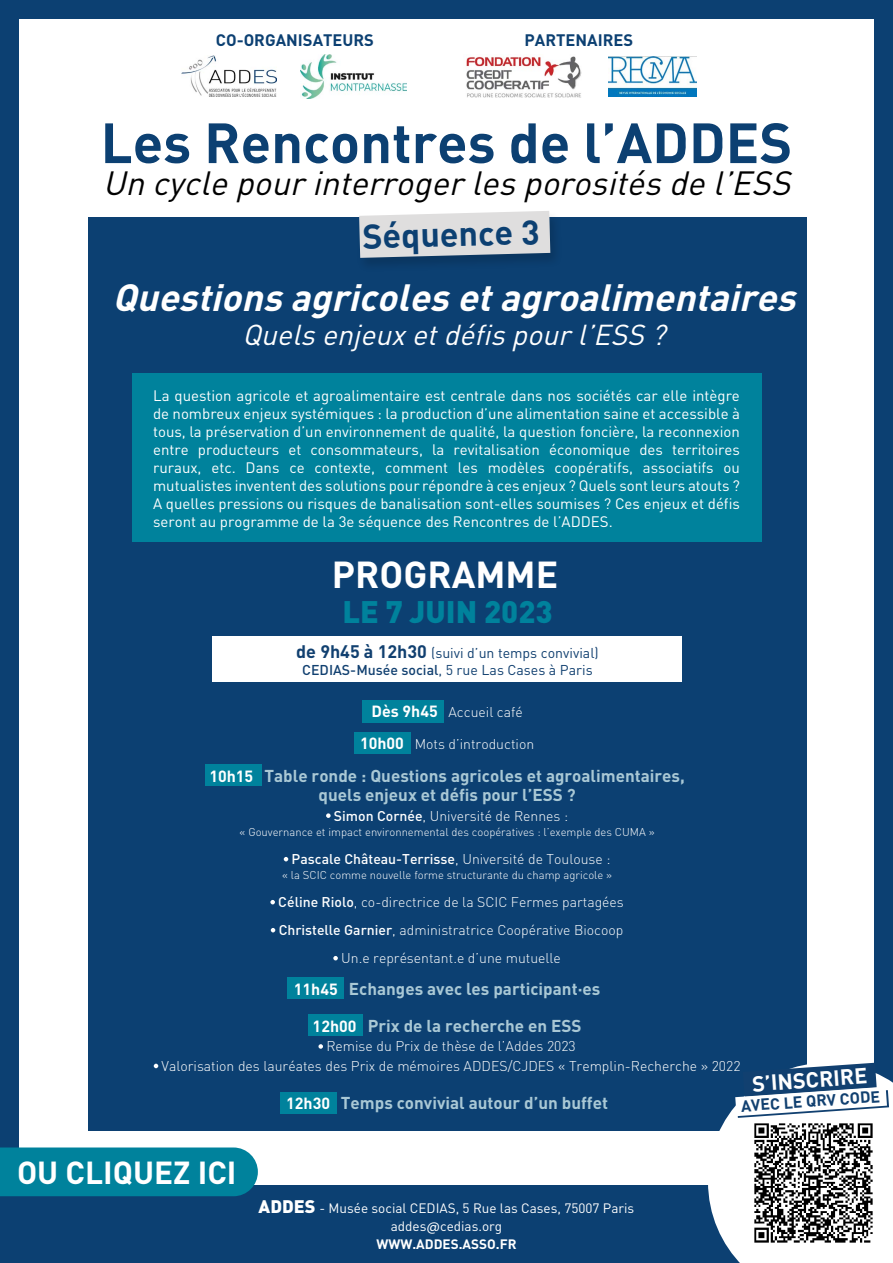
<style>
.page{position:relative;width:893px;height:1263px;background:#0c4072}
.page>*{position:absolute;margin:0;border:0;box-sizing:border-box;transform-origin:0 0}
.t1{font:700 55.8px "DIN";color:#0c4072}
.t2{font:italic 700 37.5px "DIN";color:#fff}
.t3{font:700 37.2px "DIN";color:#fff}
.t4{font:700 34.05px "DIN";color:#0c4072}
.t5{font:italic 33.15px "DIN";color:#000}
.t6{font:700 31.5px "DIN";color:#fff}
.t7{font:900 30.75px "DIN";color:#00829c}
.t8{font:italic 28.5px "DIN";color:#fff}
.t9{font:700 21.75px "DIN";color:#fff}
.t10{font:700 16.95px/19.5px "DIN";color:#a9c8d5;text-align:center}
.t11{font:700 16.5px "DIN";color:#0c4072}
.t12{font:700 16.05px "DIN";color:#114070}
.t13{font:15px/18px "DIN";color:#fff;text-align:justify}
.t14{font:14.1px/17px "DIN";color:#114070;text-align:center}
.t15{font:300 13.95px/28px "DIN";color:#fff;text-align:center}
.t16{font:500 13.95px "DIN";color:#fff}
.t17{font:13.5px/18px "DIN";color:#fff;text-align:center}
.t18{font:300 11.25px "DIN";color:#fff}
.s1{font-weight:700;font-size:18px}
.s2{font-weight:500}
.s3{font-weight:700;font-size:16.05px}
.s4{font-size:16.05px;color:#fff}
.s5{font-weight:300}
.s6{font-weight:900;font-size:18px}
.s7{font-family:"Poppins"}
.s8{font-weight:700}
</style>
<div class="page">
<div style="left:19px;top:19px;width:855px;height:1165px;background:#fff"></div>
<div style="left:88px;top:217px;width:719px;height:914px;background:#0c4072"></div>
<div style="left:355px;top:210px;width:208px;height:63px;background:#0b3d6d"></div>
<svg style="left:359px;top:211px;width:191px;height:47px;background:#d3d5d8"></svg>
<img style="left:300px;top:54px;width:107px;height:45px">
<img style="left:466px;top:55px;width:116px;height:43px">
<img style="left:181px;top:56px;width:95px;height:41px">
<div style="left:132px;top:374px;width:629px;height:168px;background:#00829c"></div>
<svg style="left:708px;top:1063px;width:185px;height:200px"></svg>
<div style="left:362px;top:700px;width:82px;height:23px;background:#00829c"></div>
<div style="left:354px;top:732px;width:57px;height:21px;background:#00829c"></div>
<div style="left:205px;top:764px;width:56px;height:22px;background:#00829c"></div>
<div style="left:287px;top:978px;width:57px;height:21px;background:#00829c"></div>
<div style="left:308px;top:1015px;width:54px;height:21px;background:#00829c"></div>
<div style="left:280px;top:1092px;width:57px;height:22px;background:#00829c"></div>
<svg style="left:326px;top:813px;width:5px;height:5px"></svg>
<svg style="left:284px;top:857px;width:4px;height:4px"></svg>
<svg style="left:270px;top:900px;width:5px;height:4px"></svg>
<svg style="left:271px;top:928px;width:4px;height:4px"></svg>
<svg style="left:333px;top:956px;width:5px;height:4px"></svg>
<svg style="left:318px;top:1044px;width:5px;height:5px"></svg>
<svg style="left:154px;top:1064px;width:4px;height:4px"></svg>
<div style="left:213px;top:636px;width:469px;height:46px;background:#fff"></div>
<img style="left:609px;top:57px;width:87px;height:40px">
<div style="left:0;top:1147px;width:258px;height:49px;background:#00829c"></div>
<p class="t11" style="left:216px;top:29px;width:160px">CO-ORGANISATEURS</p>
<p class="t11" style="left:525px;top:29px;width:110px">PARTENAIRES</p>
<h1 class="t1" style="left:101px;top:106px;width:693px">Les Rencontres de l’ADDES</h1>
<h3 class="t5" style="left:103px;top:162px;width:698px">Un cycle pourinterrogerlesporositésde l’ESS</h3>
<h3 class="t4" style="left:362px;top:214px;width:179px;rotate:-1deg">Séquence 3</h3>
<h2 class="t2" style="left:112px;top:272px;width:695px">Questionsagricolesetagroalimentaires</h2>
<h3 class="t8" style="left:242px;top:317px;width:432px">Quelsenjeuxetdéfispourl’ESS ?</h3>
<p class="t13" style="left:153px;top:386px;width:588px">La question agricole et agroalimentaire est centrale dans nos sociétés car elle intègre de nombreux enjeux systémiques : la production d’une alimentation saine et accessible à tous, la préservation d’un environnement de qualité, la question foncière, la reconnexion entre producteurs et consommateurs, la revitalisation économique des territoires ruraux, etc. Dans ce contexte, comment les modèles coopératifs, associatifs ou mutualistes inventent des solutions pour répondre à ces enjeux ? Quels sont leurs atouts ?<br>A quelles pressions ou risques de banalisation sont-elles soumises ? Ces enjeux et défis seront au programme de la 3e séquence des Rencontres de l’ADDES.</p>
<h3 class="t3" style="left:332px;top:550px;width:228px">PROGRAMME</h3>
<h3 class="t7" style="left:342px;top:592px;width:212px">LE 7 JUIN 2023</h3>
<p class="t14" style="left:296px;top:644px;width:304px"><span class="s1">de 9h45 à 12h30</span> (suivi d’un temps convivial)<br><span class="s2">CEDIAS-Musée social</span>, 5 rue Las Cases à Paris</p>
<p class="t15" style="left:371px;top:698px;width:153px"><span class="s3">Dès 9h45</span> Accueil café</p>
<p class="t15" style="left:360px;top:730px;width:176px"><span class="s3">10h00</span> Mots d’introduction</p>
<p class="t10" style="left:209px;top:765px;width:477px"><span class="s4">10h15</span> Table ronde : Questions agricoles et agroalimentaires, quels enjeux et défis pour l’ESS ?</p>
<p class="t15" style="left:334px;top:801px;width:236px"><span class="s2">Simon Cornée</span>, Université de Rennes :</p>
<p class="t18" style="left:240px;top:824px;width:417px">« Gouvernance et impact environnemental des coopératives : l’exemple des CUMA »</p>
<p class="t16" style="left:292px;top:850px;width:320px">Pascale Château-Terrisse<span class="s5">, Université de Toulouse :</span></p>
<p class="t18" style="left:282px;top:868px;width:332px">« la SCIC comme nouvelle forme structurante du champ agricole »</p>
<p class="t15" style="left:278px;top:888px;width:347px"><span class="s2">Céline Riolo</span>, co-directrice de la SCIC Fermes partagées<br><span class="s2">Christelle Garnier</span>, administratrice Coopérative Biocoop<br>Un.e représentant.e d’une mutuelle</p>
<p class="t10" style="left:294px;top:970px;width:308px;line-height:36.5px"><span class="s4">11h45</span> Echanges avec les participant·es<br><span class="s4">12h00</span> Prix de la recherche en ESS</p>
<p class="t15" style="left:162px;top:1036px;width:580px;line-height:19.5px">Remise du Prix de thèse de l’Addes 2023<br>Valorisation des lauréates des Prix de mémoires ADDES/CJDES « Tremplin-Recherche » 2022</p>
<p class="t10" style="left:286px;top:1092px;width:323px"><span class="s4">12h30</span> Temps convivial autour d’un buffet</p>
<h3 class="t9" style="left:751px;top:1069px;width:117px;rotate:-4deg">S’INSCRIRE</h3>
<p class="t12" style="left:740px;top:1095px;width:141px;rotate:-4deg">AVEC LE QRV CODE</p>
<h3 class="t6" style="left:17px;top:1152px;width:221px">OU CLIQUEZ ICI</h3>
<p class="t17" style="left:259px;top:1199px;width:377px"><span class="s6">ADDES</span> - Musée social CEDIAS, 5 Rue las Cases, 75007 Paris addes<span class="s7">@</span>cedias.org<br><span class="s8">WWW.ADDES.ASSO.FR</span></p>
</div>
